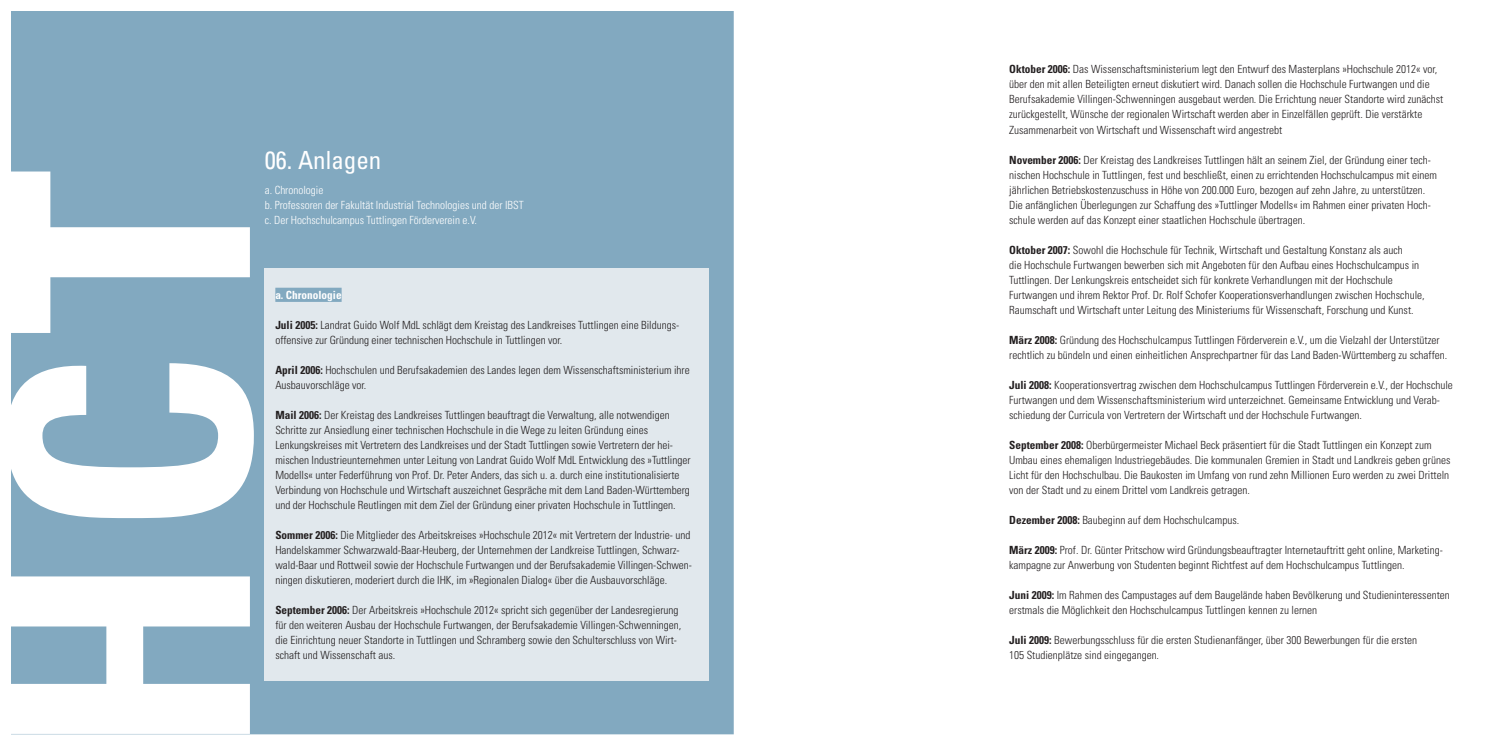
<style>
.page{position:relative;width:1489px;height:745px;background:#fff}
.page>*{position:absolute;margin:0;border:0;box-sizing:border-box;transform-origin:0 0}
.t1{font:700 condensed 331.25px "Univers";color:#fff}
.t2{font:condensed 25px "Univers";color:#fff}
.t3{font:300 condensed 11.25px/15px "Univers";color:#231f20}
.t4{font:300 condensed 11.25px/15px "Univers";color:#fff}
.t5{font:700 condensed 11.25px "Univers";color:#fff}
.s1{font-weight:700}
</style>
<div class="page">
<svg style="left:11px;top:11px;width:722px;height:724px;fill:#82a9c0"></svg>
<h1 class="t1" style="left:11px;top:756px;width:588px;rotate:-90deg">HCT</h1>
<h2 class="t2" style="left:265px;top:151px;width:118px">06. Anlagen</h2>
<p class="t4" style="left:265px;top:183px;width:261px">a. Chronologie<br>b. Professoren der Fakultät Industrial Technologies und der IBST c. Der Hochschulcampus Tuttlingen Förderverein e.V.</p>
<p class="t5" style="left:275px;top:290px;width:68px">a. Chronologie</p>
<p class="t3" style="left:275px;top:318px;width:405px"><span class="s1">Juli 2005:</span> Landrat Guido Wolf MdL schlägt dem Kreistag des Landkreises Tuttlingen eine Bildungs&shy;offensive zur Gründung einer technischen Hochschule in Tuttlingen vor.</p>
<p class="t3" style="left:275px;top:363px;width:416px"><span class="s1">April 2006:</span> Hochschulen und Berufsakademien des Landes legen dem Wissenschaftsministerium ihre<br>Ausbauvorschläge vor.</p>
<p class="t3" style="left:275px;top:408px;width:417px"><span class="s1">Mail 2006:</span> Der Kreistag des Landkreises Tuttlingen beauftragt die Verwaltung, alle notwendigen Schritte zur Ansiedlung einer technischen Hochschule in die Wege zu leiten Gründung eines Lenkungskreises mit Vertretern des Landkreises und der Stadt Tuttlingen sowie Vertretern der hei&shy;mischen Industrieunternehmen unter Leitung von Landrat Guido Wolf MdL Entwicklung des »Tuttlinger Modells« unter Federführung von Prof. Dr. Peter Anders, das sich u. a. durch eine institutionalisierte Verbindung von Hochschule und Wirtschaft auszeichnet Gespräche mit dem Land Baden-Württemberg und der Hochschule Reutlingen mit dem Ziel der Gründung einer privaten Hochschule in Tuttlingen.</p>
<p class="t3" style="left:275px;top:528px;width:418px"><span class="s1">Sommer 2006:</span> Die Mitglieder des Arbeitskreises »Hochschule 2012« mit Vertretern der Industrie- und Handelskammer Schwarzwald-Baar-Heuberg, der Unternehmen der Landkreise Tuttlingen, Schwarz&shy;wald-Baar und Rottweil sowie der Hochschule Furtwangen und der Berufsakademie Villingen-Schwen&shy;ningen diskutieren, moderiert durch die IHK, im »Regionalen Dialog« über die Ausbauvorschläge.</p>
<p class="t3" style="left:275px;top:603px;width:407px"><span class="s1">September 2006:</span> Der Arbeitskreis »Hochschule 2012« spricht sich gegenüber der Landesregierung für den weiteren Ausbau der Hochschule Furtwangen, der Berufsakademie Villingen-Schwenningen, die Einrichtung neuer Standorte in Tuttlingen und Schramberg sowie den Schulterschluss von Wirt&shy;schaft und Wissenschaft aus.</p>
<p class="t3" style="left:1009px;top:63px;width:435px"><span class="s1">Oktober 2006:</span> Das Wissenschaftsministerium legt den Entwurf des Masterplans »Hochschule 2012« vor, über den mit allen Beteiligten erneut diskutiert wird. Danach sollen die Hochschule Furtwangen und die Berufsakademie Villingen-Schwenningen ausgebaut werden. Die Errichtung neuer Standorte wird zunächst zurückgestellt, Wünsche der regionalen Wirtschaft werden aber in Einzelfällen geprüft. Die verstärkte Zusammenarbeit von Wirtschaft und Wissenschaft wird angestrebt</p>
<p class="t3" style="left:1009px;top:153px;width:429px"><span class="s1">November 2006:</span> Der Kreistag des Landkreises Tuttlingen hält an seinem Ziel, der Gründung einer tech&shy;nischen Hochschule in Tuttlingen, fest und beschließt, einen zu errichtenden Hochschulcampus mit einem jährlichen Betriebskostenzuschuss in Höhe von 200.000 Euro, bezogen auf zehn Jahre, zu unterstützen.<br>Die anfänglichen Überlegungen zur Schaffung des »Tuttlinger Modells« im Rahmen einer privaten Hoch&shy;schule werden auf das Konzept einer staatlichen Hochschule übertragen.</p>
<p class="t3" style="left:1009px;top:243px;width:417px"><span class="s1">Oktober 2007:</span> Sowohl die Hochschule für Technik, Wirtschaft und Gestaltung Konstanz als auch<br>die Hochschule Furtwangen bewerben sich mit Angeboten für den Aufbau eines Hochschulcampus in Tuttlingen. Der Lenkungskreis entscheidet sich für konkrete Verhandlungen mit der Hochschule Furtwangen und ihrem Rektor Prof. Dr. Rolf Schofer Kooperationsverhandlungen zwischen Hochschule, Raumschaft und Wirtschaft unter Leitung des Ministeriums für Wissenschaft, Forschung und Kunst.</p>
<p class="t3" style="left:1009px;top:333px;width:439px"><span class="s1">März 2008:</span> Gründung des Hochschulcampus Tuttlingen Förderverein e.V., um die Vielzahl der Unterstützer rechtlich zu bündeln und einen einheitlichen Ansprechpartner für das Land Baden-Württemberg zu schaffen.</p>
<p class="t3" style="left:1009px;top:378px;width:445px"><span class="s1">Juli 2008:</span> Kooperationsvertrag zwischen dem Hochschulcampus Tuttlingen Förderverein e.V., der Hochschule<br>Furtwangen und dem Wissenschaftsministerium wird unterzeichnet. Gemeinsame Entwicklung und Verab&shy;schiedung der Curricula von Vertretern der Wirtschaft und der Hochschule Furtwangen.</p>
<p class="t3" style="left:1009px;top:438px;width:442px"><span class="s1">September 2008:</span> Oberbürgermeister Michael Beck präsentiert für die Stadt Tuttlingen ein Konzept zum Umbau eines ehemaligen Industriegebäudes. Die kommunalen Gremien in Stadt und Landkreis geben grünes Licht für den Hochschulbau. Die Baukosten im Umfang von rund zehn Millionen Euro werden zu zwei Dritteln von der Stadt und zu einem Drittel vom Landkreis getragen.</p>
<p class="t3" style="left:1009px;top:513px;width:231px"><span class="s1">Dezember 2008:</span> Baubeginn auf dem Hochschulcampus.</p>
<p class="t3" style="left:1009px;top:543px;width:435px"><span class="s1">März 2009:</span> Prof. Dr. Günter Pritschow wird Gründungsbeauftragter Internetauftritt geht online, Marketing&shy;kampagne zur Anwerbung von Studenten beginnt Richtfest auf dem Hochschulcampus Tuttlingen.</p>
<p class="t3" style="left:1009px;top:588px;width:442px"><span class="s1">Juni 2009:</span> Im Rahmen des Campustages auf dem Baugelände haben Bevölkerung und Studieninteressenten erstmals die Möglichkeit den Hochschulcampus Tuttlingen kennen zu lernen</p>
<p class="t3" style="left:1009px;top:633px;width:409px"><span class="s1">Juli 2009:</span> Bewerbungsschluss für die ersten Studienanfänger, über 300 Bewerbungen für die ersten<br>105 Studienplätze sind eingegangen.</p>
</div>
